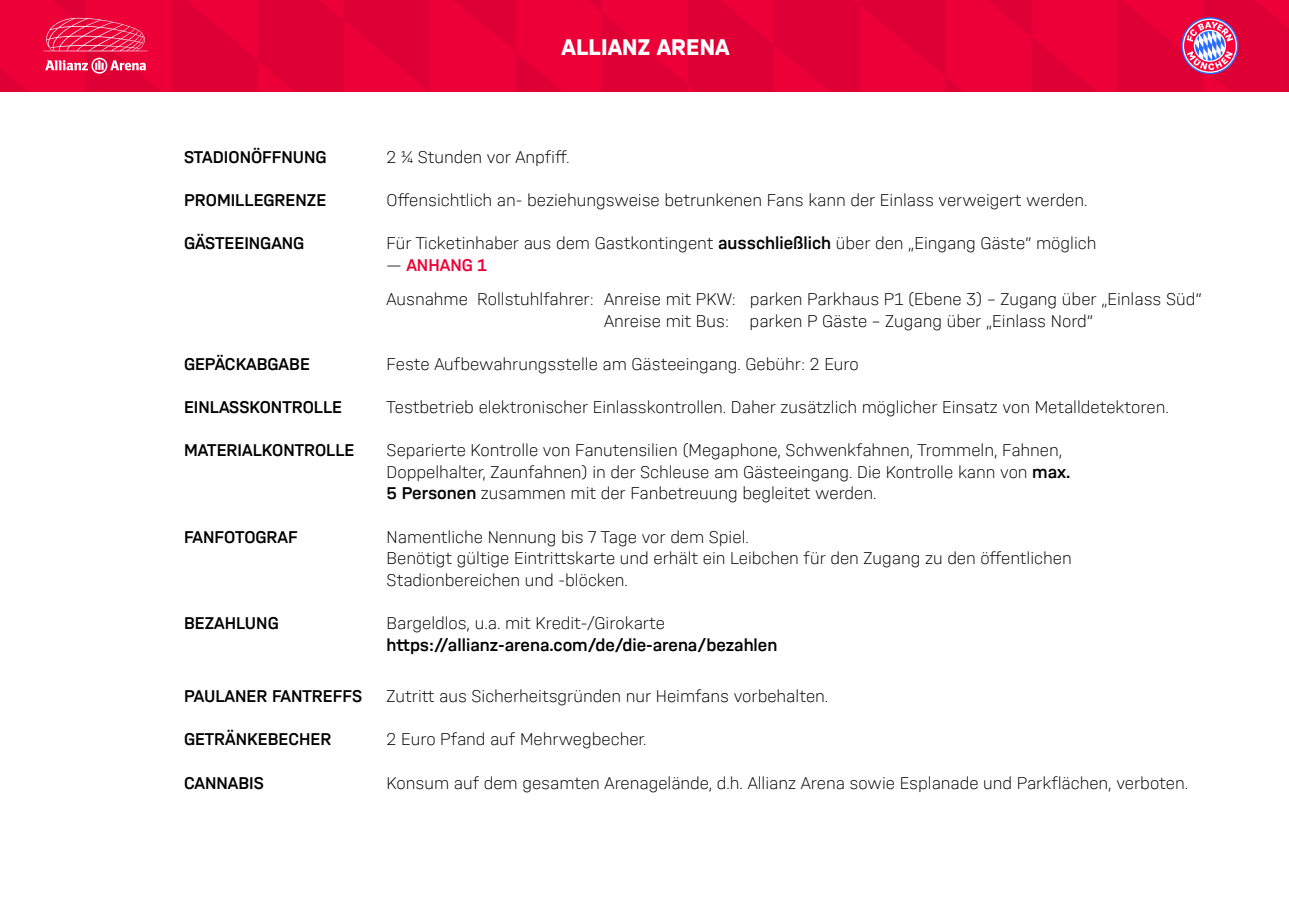
<style>
.page{position:relative;width:1289px;height:918px;background:#fff}
.page>*{position:absolute;margin:0;border:0;box-sizing:border-box;transform-origin:0 0}
.t1{font:700 24px "FC Bayern Sans";color:#fff}
.t2{font:300 18px/21.6px "FC Bayern Sans";color:#000}
.t3{font:600 18px "FC Bayern Sans";color:#000}
.s1{font-weight:600}
.s2{font-weight:600;color:#ed0037}
</style>
<div class="page">
<div style="left:0;top:0;width:1288px;height:92px;background:#ed0037"></div>
<svg style="left:0;top:69px;width:27px;height:23px"></svg>
<svg style="left:454px;top:0;width:108px;height:92px"></svg>
<svg style="left:172px;top:0;width:258px;height:92px"></svg>
<svg style="left:588px;top:0;width:374px;height:92px"></svg>
<svg style="left:988px;top:0;width:108px;height:92px"></svg>
<svg style="left:1118px;top:0;width:170px;height:92px"></svg>
<svg style="left:43px;top:0;width:118px;height:92px"></svg>
<h1 class="t1" style="left:561px;top:33px;width:169px">ALLIANZ ARENA</h1>
<p class="t3" style="left:184px;top:146px;width:144px">STADIONÖFFNUNG</p>
<p class="t2" style="left:386px;top:145px;width:184px">2 ¼ Stunden vor Anpfiff.</p>
<p class="t3" style="left:184px;top:189px;width:144px">PROMILLEGRENZE</p>
<p class="t2" style="left:386px;top:189px;width:702px">Offensichtlich an- beziehungsweise betrunkenen Fans kann der Einlass verweigert werden.</p>
<p class="t3" style="left:184px;top:233px;width:122px">GÄSTEEINGANG</p>
<p class="t2" style="left:386px;top:232px;width:711px">Für Ticketinhaber aus dem Gastkontingent <span class="s1">ausschließlich</span> über den „Eingang Gäste“ möglich</p>
<p class="t2" style="left:386px;top:247px;width:816px;line-height:34.3px">— <span class="s2">ANHANG 1<br></span>Ausnahme Rollstuhlfahrer: Anreise mit PKW: parken Parkhaus P1 (Ebene 3) – Zugang über „Einlass Süd“</p>
<p class="t2" style="left:604px;top:309px;width:490px">Anreise mit Bus: parken P Gäste – Zugang über „Einlass Nord“</p>
<p class="t3" style="left:184px;top:353px;width:127px">GEPÄCKABGABE</p>
<p class="t2" style="left:386px;top:353px;width:474px">Feste Aufbewahrungsstelle am Gästeeingang. Gebühr: 2 Euro</p>
<p class="t3" style="left:184px;top:397px;width:160px">EINLASSKONTROLLE</p>
<p class="t2" style="left:386px;top:396px;width:783px">Testbetrieb elektronischer Einlasskontrollen. Daher zusätzlich möglicher Einsatz von Metalldetektoren.</p>
<p class="t3" style="left:184px;top:440px;width:172px">MATERIALKONTROLLE</p>
<p class="t2" style="left:386px;top:439px;width:685px">Separierte Kontrolle von Fanutensilien (Megaphone, Schwenkfahnen, Trommeln, Fahnen,<br>Doppelhalter, Zaunfahnen) in der Schleuse am Gästeeingang. Die Kontrolle kann von <span class="s1">max.<br>5 Personen</span> zusammen mit der Fanbetreuung begleitet werden.</p>
<p class="t3" style="left:184px;top:526px;width:115px">FANFOTOGRAF</p>
<p class="t2" style="left:386px;top:525px;width:686px">Namentliche Nennung bis 7 Tage vor dem Spiel.<br>Benötigt gültige Eintrittskarte und erhält ein Leibchen für den Zugang zu den öffentlichen<br>Stadionbereichen und -blöcken.</p>
<p class="t3" style="left:184px;top:613px;width:96px">BEZAHLUNG</p>
<p class="t2" style="left:386px;top:612px;width:280px">Bargeldlos, u.a. mit Kredit-/Girokarte</p>
<p class="t3" style="left:386px;top:634px;width:392px">https://allianz-arena.com/de/die-arena/bezahlen</p>
<p class="t3" style="left:184px;top:686px;width:180px">PAULANER FANTREFFS</p>
<p class="t2" style="left:386px;top:685px;width:443px">Zutritt aus Sicherheitsgründen nur Heimfans vorbehalten.</p>
<p class="t3" style="left:184px;top:729px;width:149px">GETRÄNKEBECHER</p>
<p class="t2" style="left:386px;top:728px;width:262px">2 Euro Pfand auf Mehrwegbecher.</p>
<p class="t3" style="left:184px;top:772px;width:81px">CANNABIS</p>
<p class="t2" style="left:386px;top:771px;width:803px">Konsum auf dem gesamten Arenagelände, d.h. Allianz Arena sowie Esplanade und Parkflächen, verboten.</p>
</div>
